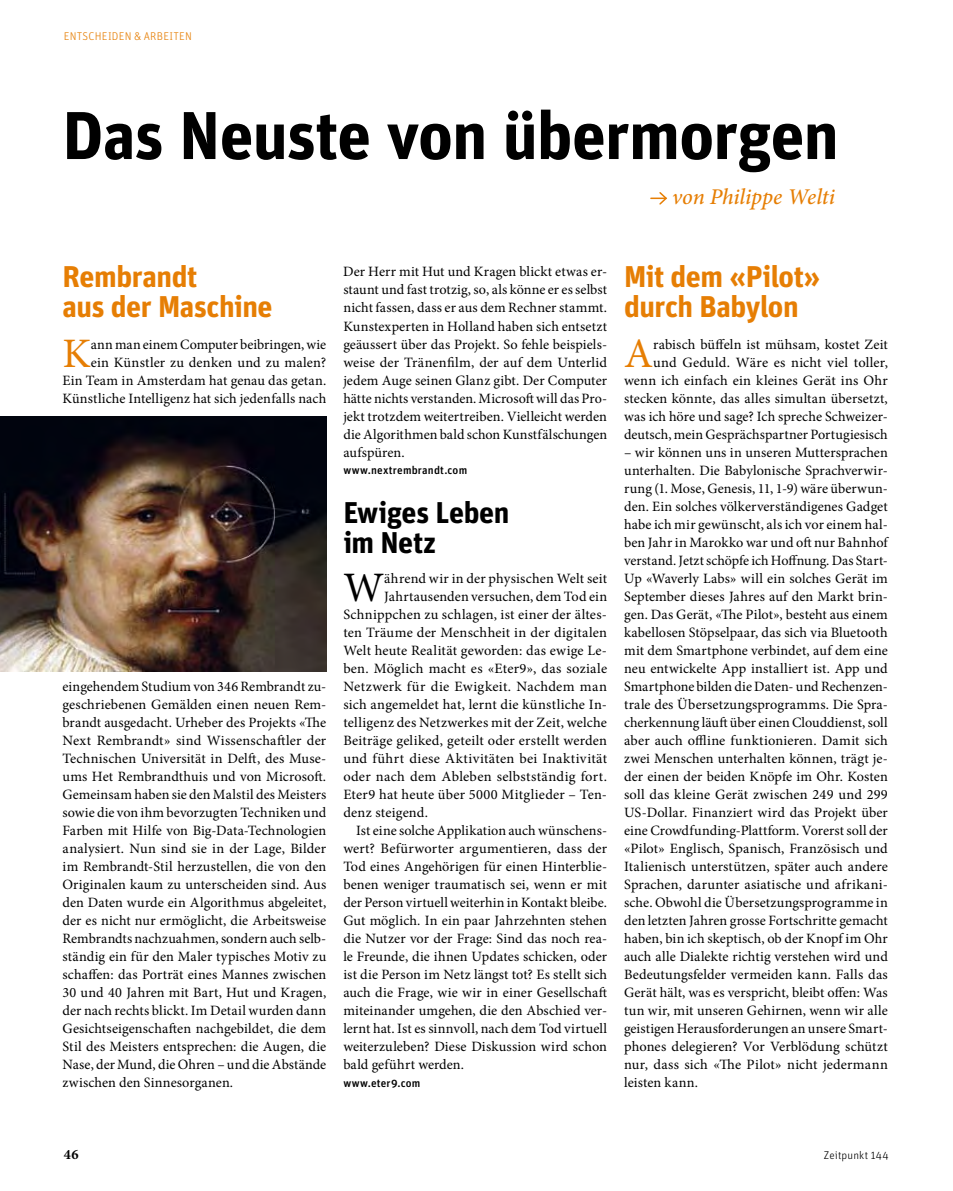
<style>
.page{position:relative;width:953px;height:1191px;background:#fff}
.page>*{position:absolute;margin:0;border:0;box-sizing:border-box;transform-origin:0 0}
.t1{font:700 67.5px "Unit OT";letter-spacing:-.015em;color:#000}
.t2{font:42px "Minion Pro";color:#e67e04}
.t3{font:42px "Minion Pro";color:#000}
.t4{font:700 30px/30px "Unit OT";letter-spacing:-.015em;color:#e67e04}
.t5{font:700 30px/30px "Unit OT";letter-spacing:-.015em;color:#000}
.t6{font:italic 500 22.5px "Minion Pro";letter-spacing:-.005em;color:#e67e04}
.t7{font:14.25px/18px "Minion Pro";letter-spacing:.01em;color:#000;text-align:justify}
.t8{font:14.25px "Minion Pro";letter-spacing:.03em;color:#000}
.t9{font:700 14.25px "Minion Pro";color:#000}
.t10{font:500 11.25px "Unit OT";letter-spacing:.02em;color:#000}
.t11{font:300 11.25px "Unit OT";letter-spacing:.02em;color:#e67e04}
.t12{font:300 11.25px "Unit OT";letter-spacing:.025em;color:#000}
</style>
<div class="page">
<svg style="left:651px;top:192px;width:16px;height:13px"></svg>
<img style="left:0;top:417px;width:326px;height:254px">
<p class="t11" style="left:64px;top:29px;width:130px">ENTSCHEIDEN &amp; ARBEITEN</p>
<h1 class="t1" style="left:63px;top:92px;width:777px">Das Neuste von übermorgen</h1>
<h3 class="t6" style="left:672px;top:182px;width:164px">von Philippe Welti</h3>
<h3 class="t4" style="left:63px;top:261px;width:211px">Rembrandt<br>aus der Maschine</h3>
<h2 class="t2" style="left:63px;top:325px;width:30px">K</h2>
<p class="t7" style="left:63px;top:335px;width:265px;text-align:right">ann man einem Computer beibringen, wie<br>ein Künstler zu denken und zu malen?<br>Ein Team in Amsterdam hat genau das getan.<br>Künstliche Intelligenz hat sich jedenfalls nach</p>
<p class="t7" style="left:63px;top:677px;width:265px">eingehendem Studium von 346 Rembrandt zu&shy;geschriebenen Gemälden einen neuen Rem&shy;brandt ausgedacht. Urheber des Projekts «The Next Rembrandt» sind Wissenschaftler der Technischen Universität in Delft, des Muse&shy;ums Het Rembrandthuis und von Microsoft.<br>Gemeinsam haben sie den Malstil des Meisters sowie die von ihm bevorzugten Techniken und Farben mit Hilfe von Big-Data-Technologien analysiert. Nun sind sie in der Lage, Bilder im Rembrandt-Stil herzustellen, die von den Originalen kaum zu unterscheiden sind. Aus den Daten wurde ein Algorithmus abgeleitet, der es nicht nur ermöglicht, die Arbeitsweise Rembrandts nachzuahmen, sondern auch selb&shy;ständig ein für den Maler typisches Motiv zu schaffen: das Porträt eines Mannes zwischen 30 und 40 Jahren mit Bart, Hut und Kragen, der nach rechts blickt. Im Detail wurden dann Gesichtseigenschaften nachgebildet, die dem Stil des Meisters entsprechen: die Augen, die Nase, der Mund, die Ohren – und die Abstände zwischen den Sinnesorganen.</p>
<p class="t7" style="left:343px;top:263px;width:265px">Der Herr mit Hut und Kragen blickt etwas er&shy;staunt und fast trotzig, so, als könne er es selbst nicht fassen, dass er aus dem Rechner stammt.<br>Kunstexperten in Holland haben sich entsetzt geäussert über das Projekt. So fehle beispiels&shy;weise der Tränenfilm, der auf dem Unterlid jedem Auge seinen Glanz gibt. Der Computer hätte nichts verstanden. Microsoft will das Pro&shy;jekt trotzdem weitertreiben. Vielleicht werden die Algorithmen bald schon Kunstfälschungen aufspüren.</p>
<p class="t10" style="left:343px;top:463px;width:125px">www.nextrembrandt.com</p>
<h3 class="t5" style="left:343px;top:496px;width:168px">Ewiges Leben im Netz</h3>
<h2 class="t3" style="left:343px;top:559px;width:42px">W</h2>
<p class="t7" style="left:384px;top:569px;width:224px">ährend wir in der physischen Welt seit</p>
<p class="t7" style="left:384px;top:587px;width:224px">Jahrtausenden versuchen, dem Tod ein</p>
<p class="t7" style="left:343px;top:605px;width:265px">Schnippchen zu schlagen, ist einer der ältes-</p>
<p class="t7" style="left:343px;top:623px;width:265px">ten Träume der Menschheit in der digitalen</p>
<p class="t7" style="left:343px;top:641px;width:265px">Welt heute Realität geworden: das ewige Le-</p>
<p class="t7" style="left:343px;top:659px;width:265px">ben. Möglich macht es «Eter9», das soziale</p>
<p class="t7" style="left:343px;top:677px;width:265px">Netzwerk für die Ewigkeit. Nachdem man</p>
<p class="t7" style="left:343px;top:695px;width:265px">sich angemeldet hat, lernt die künstliche In-</p>
<p class="t7" style="left:343px;top:713px;width:265px">telligenz des Netzwerkes mit der Zeit, welche</p>
<p class="t7" style="left:343px;top:731px;width:265px">Beiträge geliked, geteilt oder erstellt werden</p>
<p class="t8" style="left:343px;top:748px;width:265px">und führt diese Aktivitäten bei Inaktivität</p>
<p class="t7" style="left:343px;top:767px;width:265px">oder nach dem Ableben selbstständig fort.</p>
<p class="t7" style="left:343px;top:785px;width:265px">Eter9 hat heute über 5000 Mitglieder – Ten-</p>
<p class="t7" style="left:343px;top:803px;width:86px">denz steigend.</p>
<p class="t7" style="left:356px;top:821px;width:252px">Ist eine solche Applikation auch wünschens-</p>
<p class="t7" style="left:343px;top:839px;width:265px">wert? Befürworter argumentieren, dass der</p>
<p class="t7" style="left:343px;top:857px;width:265px">Tod eines Angehörigen für einen Hinterblie-</p>
<p class="t7" style="left:343px;top:875px;width:265px">benen weniger traumatisch sei, wenn er mit</p>
<p class="t7" style="left:343px;top:893px;width:265px">der Person virtuell weiterhin in Kontakt bleibe.</p>
<p class="t7" style="left:343px;top:911px;width:265px">Gut möglich. In ein paar Jahrzehnten stehen</p>
<p class="t7" style="left:343px;top:929px;width:265px">die Nutzer vor der Frage: Sind das noch rea-</p>
<p class="t7" style="left:343px;top:947px;width:265px">le Freunde, die ihnen Updates schicken, oder</p>
<p class="t7" style="left:343px;top:965px;width:265px">ist die Person im Netz längst tot? Es stellt sich</p>
<p class="t7" style="left:343px;top:983px;width:265px">auch die Frage, wie wir in einer Gesellschaft</p>
<p class="t7" style="left:343px;top:1001px;width:265px">miteinander umgehen, die den Abschied ver-</p>
<p class="t7" style="left:343px;top:1019px;width:265px">lernt hat. Ist es sinnvoll, nach dem Tod virtuell</p>
<p class="t7" style="left:343px;top:1037px;width:265px">weiterzuleben? Diese Diskussion wird schon</p>
<p class="t7" style="left:343px;top:1055px;width:122px">bald geführt werden.</p>
<p class="t10" style="left:343px;top:1075px;width:79px">www.eter9.com</p>
<h3 class="t4" style="left:624px;top:261px;width:198px">Mit dem «Pilot» durch Babylon</h3>
<h2 class="t2" style="left:624px;top:325px;width:30px">A</h2>
<p class="t7" style="left:624px;top:335px;width:265px;text-align:right">rabisch büffeln ist mühsam, kostet Zeit<br>und Geduld. Wäre es nicht viel toller, wenn ich einfach ein kleines Gerät ins Ohr stecken könnte, das alles simultan übersetzt, was ich höre und sage? Ich spreche Schweizer&shy;deutsch, mein Gesprächspartner Portugiesisch</p>
<p class="t7" style="left:624px;top:443px;width:265px">– wir können uns in unseren Muttersprachen unterhalten. Die Babylonische Sprachverwir&shy;rung (1. Mose, Genesis, 11, 1-9) wäre überwun&shy;den. Ein solches völkerverständigenes Gadget habe ich mir gewünscht, als ich vor einem hal&shy;ben Jahr in Marokko war und oft nur Bahnhof verstand. Jetzt schöpfe ich Hoffnung. Das Start-Up «Waverly Labs» will ein solches Gerät im September dieses Jahres auf den Markt brin&shy;gen. Das Gerät, «The Pilot», besteht aus einem kabellosen Stöpselpaar, das sich via Bluetooth mit dem Smartphone verbindet, auf dem eine neu entwickelte App installiert ist. App und Smartphone bilden die Daten- und Rechenzen&shy;trale des Übersetzungsprogramms. Die Spra&shy;cherkennung läuft über einen Clouddienst, soll aber auch offline funktionieren. Damit sich zwei Menschen unterhalten können, trägt je&shy;der einen der beiden Knöpfe im Ohr. Kosten soll das kleine Gerät zwischen 249 und 299<br>US-Dollar. Finanziert wird das Projekt über eine Crowdfunding-Plattform. Vorerst soll der «Pilot» Englisch, Spanisch, Französisch und Italienisch unterstützen, später auch andere Sprachen, darunter asiatische und afrikani&shy;sche. Obwohl die Übersetzungsprogramme in den letzten Jahren grosse Fortschritte gemacht haben, bin ich skeptisch, ob der Knopf im Ohr auch alle Dialekte richtig verstehen wird und Bedeutungsfelder vermeiden kann. Falls das Gerät hält, was es verspricht, bleibt offen: Was tun wir, mit unseren Gehirnen, wenn wir alle geistigen Herausforderungen an unsere Smart&shy;phones delegieren? Vor Verblödung schützt nur, dass sich «The Pilot» nicht jedermann leisten kann.</p>
<p class="t9" style="left:64px;top:1144px;width:16px">46</p>
<p class="t12" style="left:823px;top:1148px;width:66px">ZEITPUNKT 144</p>
</div>
